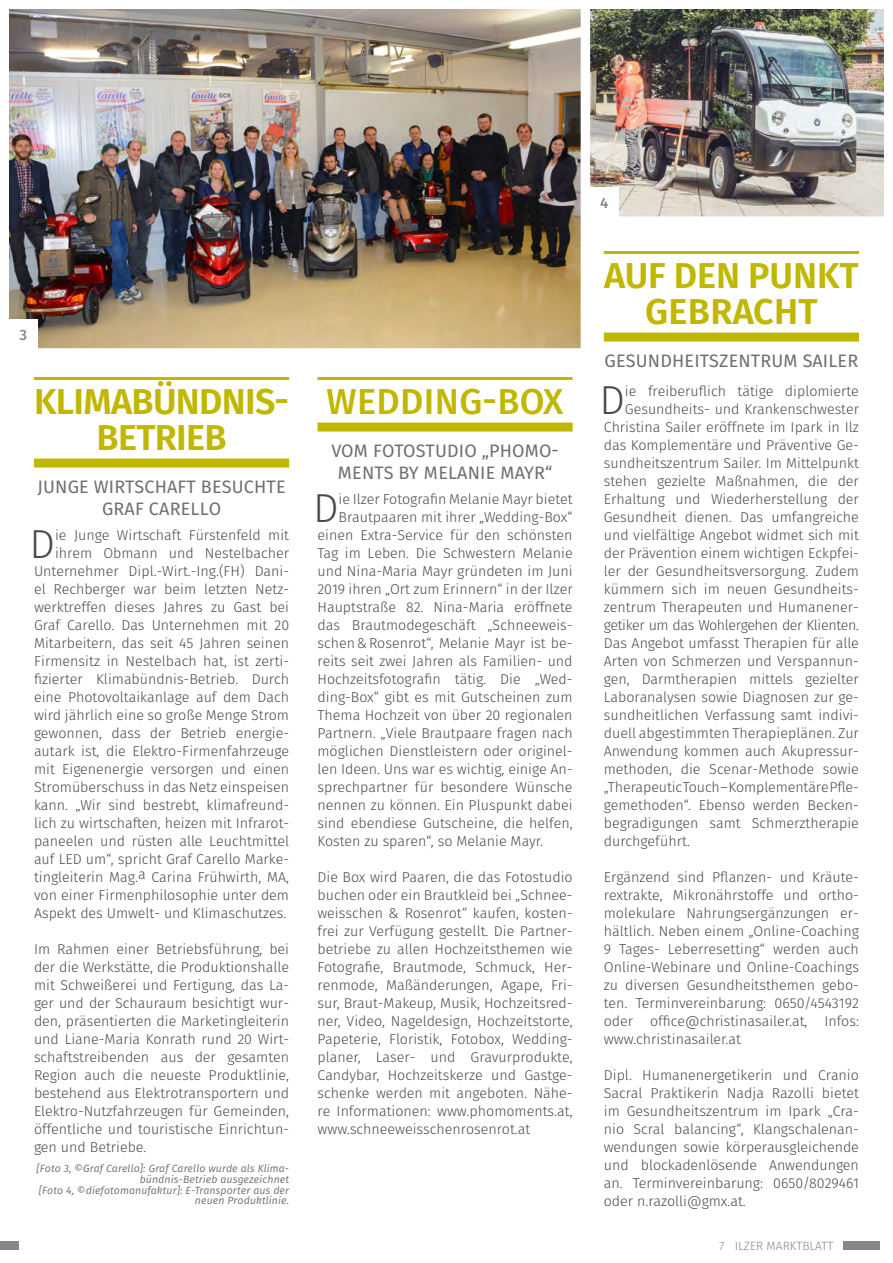
<style>
.page{position:relative;width:893px;height:1263px;background:#fff}
.page>*{position:absolute;margin:0;border:0;box-sizing:border-box;transform-origin:0 0}
.t1{font:300 40.5px "Fira Sans";color:#4a4a49}
.t2{font:600 36px/36px "Fira Sans";letter-spacing:-.02em;color:#c0b700;text-align:center}
.t3{font:600 36px/36px "Fira Sans";color:#c0b700;text-align:center}
.t4{font:500 36px "Fira Sans";letter-spacing:.01em;color:#c0b700}
.t5{font:18px/21.6px "Fira Sans";letter-spacing:.01em;color:#6f6f6f;text-align:center}
.t6{font:500 15px "Fira Sans";color:#878787}
.t7{font:300 14.25px/18px "Fira Sans";color:#4a4a49;text-align:justify}
.t8{font:300 14.25px "Fira Sans";letter-spacing:-.025em;color:#4a4a49}
.t9{font:300 12px "Fira Sans";color:#878787}
.t10{font:italic 10.5px/10.9px "Fira Sans";letter-spacing:.01em;color:#6f6f6f;text-align:right}
</style>
<div class="page">
<div style="left:0;top:1241px;width:18px;height:9px;background:#878787"></div>
<div style="left:843px;top:1241px;width:37px;height:8px;background:#878787"></div>
<img style="left:10px;top:10px;width:570px;height:337px">
<div style="left:0;top:0;width:590px;height:357px;border:9px solid #fff"></div>
<svg style="left:0;top:0;width:1px;height:357px"></svg>
<hr style="left:604px;top:251px;width:255px;height:3px;background:#c0b700">
<div style="left:604px;top:333px;width:255px;height:9px;background:#c0b700"></div>
<hr style="left:34px;top:377px;width:255px;height:3px;background:#c0b700">
<div style="left:34px;top:459px;width:255px;height:9px;background:#c0b700"></div>
<hr style="left:317px;top:377px;width:256px;height:3px;background:#c0b700">
<div style="left:317px;top:423px;width:256px;height:9px;background:#c0b700"></div>
<div style="left:8px;top:319px;width:30px;height:30px;background:#fff"></div>
<img style="left:591px;top:10px;width:292px;height:205px">
<div style="left:581px;top:0;width:312px;height:225px;border:9px solid #fff"></div>
<div style="left:589px;top:187px;width:30px;height:30px;background:#fff"></div>
<p class="t6" style="left:19px;top:324px;width:9px">3</p>
<h2 class="t2" style="left:34px;top:386px;width:256px">KLIMABÜNDNIS-<br>BETRIEB</h2>
<p class="t5" style="left:37px;top:477px;width:250px">JUNGE WIRTSCHAFT BESUCHTE<br>GRAF CARELLO</p>
<h1 class="t1" style="left:30px;top:515px;width:27px">D</h1>
<p class="t7" style="left:34px;top:527px;width:257px;text-align:right">ie Junge Wirtschaft Fürstenfeld mit ihrem Obmann und Nestelbacher Unternehmer Dipl.-Wirt.-Ing.(FH) Dani&shy;el Rechberger war beim letzten Netz&shy;werktreffen dieses Jahres zu Gast bei Graf Carello. Das Unternehmen mit 20<br>Mitarbeitern, das seit 45 Jahren seinen Firmensitz in Nestelbach hat, ist zerti&shy;fizierter Klimabündnis-Betrieb. Durch eine Photovoltaikanlage auf dem Dach wird jährlich eine so große Menge Strom gewonnen, dass der Betrieb energie&shy;autark ist, die Elektro-Firmenfahrzeuge mit Eigenenergie versorgen und einen Stromüberschuss in das Netz einspeisen kann. „Wir sind bestrebt, klimafreund&shy;lich zu wirtschaften, heizen mit Infrarot&shy;paneelen und rüsten alle Leuchtmittel auf LED um“, spricht Graf Carello Marke&shy;tingleiterin Mag.a Carina Frühwirth, MA, von einer Firmenphilosophie unter dem Aspekt des Umwelt- und Klimaschutzes.</p>
<p class="t7" style="left:34px;top:941px;width:257px">Im Rahmen einer Betriebsführung, bei der die Werkstätte, die Produktionshalle mit Schweißerei und Fertigung, das La&shy;ger und der Schauraum besichtigt wur&shy;den, präsentierten die Marketingleiterin und Liane-Maria Konrath rund 20 Wirt&shy;schaftstreibenden aus der gesamten Region auch die neueste Produktlinie, bestehend aus Elektrotransportern und Elektro-Nutzfahrzeugen für Gemeinden, öffentliche und touristische Einrichtun&shy;gen und Betriebe.</p>
<p class="t10" style="left:37px;top:1163px;width:254px">[Foto 3, ©Graf Carello]: Graf Carello wurde als Klima&shy;bündnis-Betrieb ausgezeichnet<br>[Foto 4, ©diefotomanufaktur]: E-Transporter aus der neuen Produktlinie.</p>
<h2 class="t4" style="left:327px;top:376px;width:238px">WEDDING-BOX</h2>
<p class="t5" style="left:331px;top:441px;width:229px">VOM FOTOSTUDIO „PHOMO-<br>MENTS BY MELANIE MAYR“</p>
<h1 class="t1" style="left:313px;top:479px;width:27px">D</h1>
<p class="t7" style="left:339px;top:491px;width:235px">ie Ilzer Fotografin Melanie Mayr bietet</p>
<p class="t7" style="left:339px;top:509px;width:236px">Brautpaaren mit ihrer „Wedding-Box“</p>
<p class="t7" style="left:317px;top:527px;width:257px">einen Extra-Service für den schönsten</p>
<p class="t7" style="left:317px;top:545px;width:257px">Tag im Leben. Die Schwestern Melanie</p>
<p class="t7" style="left:317px;top:563px;width:257px">und Nina-Maria Mayr gründeten im Juni</p>
<p class="t7" style="left:317px;top:581px;width:257px">2019 ihren „Ort zum Erinnern“ in der Ilzer</p>
<p class="t7" style="left:317px;top:599px;width:257px">Hauptstraße 82. Nina-Maria eröffnete</p>
<p class="t7" style="left:317px;top:617px;width:257px">das Brautmodegeschäft „Schneeweis-</p>
<p class="t7" style="left:317px;top:635px;width:257px">schen&amp;Rosenrot“, Melanie Mayr ist be-</p>
<p class="t7" style="left:317px;top:653px;width:257px">reits seit zwei Jahren als Familien- und</p>
<p class="t7" style="left:317px;top:671px;width:257px">Hochzeitsfotografin tätig. Die „Wed-</p>
<p class="t7" style="left:317px;top:689px;width:257px">ding-Box“ gibt es mit Gutscheinen zum</p>
<p class="t7" style="left:317px;top:707px;width:257px">Thema Hochzeit von über 20 regionalen</p>
<p class="t7" style="left:317px;top:725px;width:257px">Partnern. „Viele Brautpaare fragen nach</p>
<p class="t7" style="left:317px;top:743px;width:257px">möglichen Dienstleistern oder originel-</p>
<p class="t7" style="left:317px;top:761px;width:257px">len Ideen. Uns war es wichtig, einige An-</p>
<p class="t7" style="left:317px;top:779px;width:257px">sprechpartner für besondere Wünsche</p>
<p class="t7" style="left:317px;top:797px;width:257px">nennen zu können. Ein Pluspunkt dabei</p>
<p class="t7" style="left:317px;top:815px;width:257px">sind ebendiese Gutscheine, die helfen,</p>
<p class="t7" style="left:317px;top:833px;width:227px">Kosten zu sparen“, so Melanie Mayr.</p>
<p class="t7" style="left:317px;top:869px;width:257px">Die Box wird Paaren, die das Fotostudio buchen oder ein Brautkleid bei „Schnee&shy;weisschen &amp; Rosenrot“ kaufen, kosten&shy;frei zur Verfügung gestellt. Die Partner&shy;betriebe zu allen Hochzeitsthemen wie Fotografie, Brautmode, Schmuck, Her&shy;renmode, Maßänderungen, Agape, Fri&shy;sur, Braut-Makeup, Musik, Hochzeitsred&shy;ner, Video, Nageldesign, Hochzeitstorte, Papeterie, Floristik, Fotobox, Wedding&shy;planer, Laser- und Gravurprodukte, Candybar, Hochzeitskerze und Gastge&shy;schenke werden mit angeboten. Nähe&shy;re Informationen: www.phomoments.at, www.schneeweisschenrosenrot.at</p>
<p class="t6" style="left:600px;top:192px;width:10px">4</p>
<h2 class="t3" style="left:604px;top:260px;width:256px">AUF DEN PUNKT<br>GEBRACHT</h2>
<p class="t5" style="left:604px;top:351px;width:255px">GESUNDHEITSZENTRUM SAILER</p>
<h1 class="t1" style="left:599px;top:371px;width:27px">D</h1>
<p class="t7" style="left:625px;top:383px;width:236px">ie freiberuflich tätige diplomierte</p>
<p class="t7" style="left:625px;top:401px;width:236px">Gesundheits- und Krankenschwester</p>
<p class="t7" style="left:604px;top:419px;width:257px">Christina Sailer eröffnete im Ipark in Ilz</p>
<p class="t7" style="left:604px;top:437px;width:257px">das Komplementäre und Präventive Ge-</p>
<p class="t7" style="left:604px;top:455px;width:257px">sundheitszentrum Sailer. Im Mittelpunkt</p>
<p class="t7" style="left:604px;top:473px;width:257px">stehen gezielte Maßnahmen, die der</p>
<p class="t7" style="left:604px;top:491px;width:257px">Erhaltung und Wiederherstellung der</p>
<p class="t7" style="left:604px;top:509px;width:257px">Gesundheit dienen. Das umfangreiche</p>
<p class="t7" style="left:604px;top:527px;width:257px">und vielfältige Angebot widmet sich mit</p>
<p class="t7" style="left:604px;top:545px;width:257px">der Prävention einem wichtigen Eckpfei-</p>
<p class="t7" style="left:604px;top:563px;width:257px">ler der Gesundheitsversorgung. Zudem</p>
<p class="t7" style="left:604px;top:581px;width:257px">kümmern sich im neuen Gesundheits-</p>
<p class="t7" style="left:604px;top:599px;width:257px">zentrum Therapeuten und Humanener-</p>
<p class="t8" style="left:604px;top:615px;width:257px">getiker um das Wohlergehen der Klienten.</p>
<p class="t7" style="left:604px;top:635px;width:257px">Das Angebot umfasst Therapien für alle</p>
<p class="t7" style="left:604px;top:653px;width:257px">Arten von Schmerzen und Verspannun-</p>
<p class="t7" style="left:604px;top:671px;width:257px">gen, Darmtherapien mittels gezielter</p>
<p class="t7" style="left:604px;top:689px;width:257px">Laboranalysen sowie Diagnosen zur ge-</p>
<p class="t7" style="left:604px;top:707px;width:257px">sundheitlichen Verfassung samt indivi-</p>
<p class="t7" style="left:604px;top:725px;width:257px">duell abgestimmten Therapieplänen. Zur</p>
<p class="t7" style="left:604px;top:743px;width:257px">Anwendung kommen auch Akupressur-</p>
<p class="t7" style="left:604px;top:761px;width:257px">methoden, die Scenar-Methode sowie</p>
<p class="t7" style="left:604px;top:779px;width:257px">„Therapeutic Touch – Komplementäre Pfle-</p>
<p class="t7" style="left:604px;top:797px;width:257px">gemethoden“. Ebenso werden Becken-</p>
<p class="t7" style="left:604px;top:815px;width:257px">begradigungen samt Schmerztherapie</p>
<p class="t7" style="left:604px;top:833px;width:88px">durchgeführt.</p>
<p class="t7" style="left:604px;top:869px;width:257px">Ergänzend sind Pflanzen- und Kräute&shy;rextrakte, Mikronährstoffe und ortho&shy;molekulare Nahrungsergänzungen er&shy;hältlich. Neben einem „Online-Coaching 9 Tages- Leberresetting“ werden auch Online-Webinare und Online-Coachings zu diversen Gesundheitsthemen gebo&shy;ten. Terminvereinbarung: 0650/4543192 oder office@christinasailer.at, Infos: www.christinasailer.at</p>
<p class="t7" style="left:604px;top:1067px;width:257px">Dipl. Humanenergetikerin und Cranio Sacral Praktikerin Nadja Razolli bietet im Gesundheitszentrum im Ipark „Cra&shy;nio Scral balancing“, Klangschalenan&shy;wendungen sowie körperausgleichende und blockadenlösende Anwendungen an. Terminvereinbarung: 0650/8029461 oder n.razolli@gmx.at.</p>
<p class="t9" style="left:719px;top:1237px;width:116px">7 ILZER MARKTBLATT</p>
</div>
